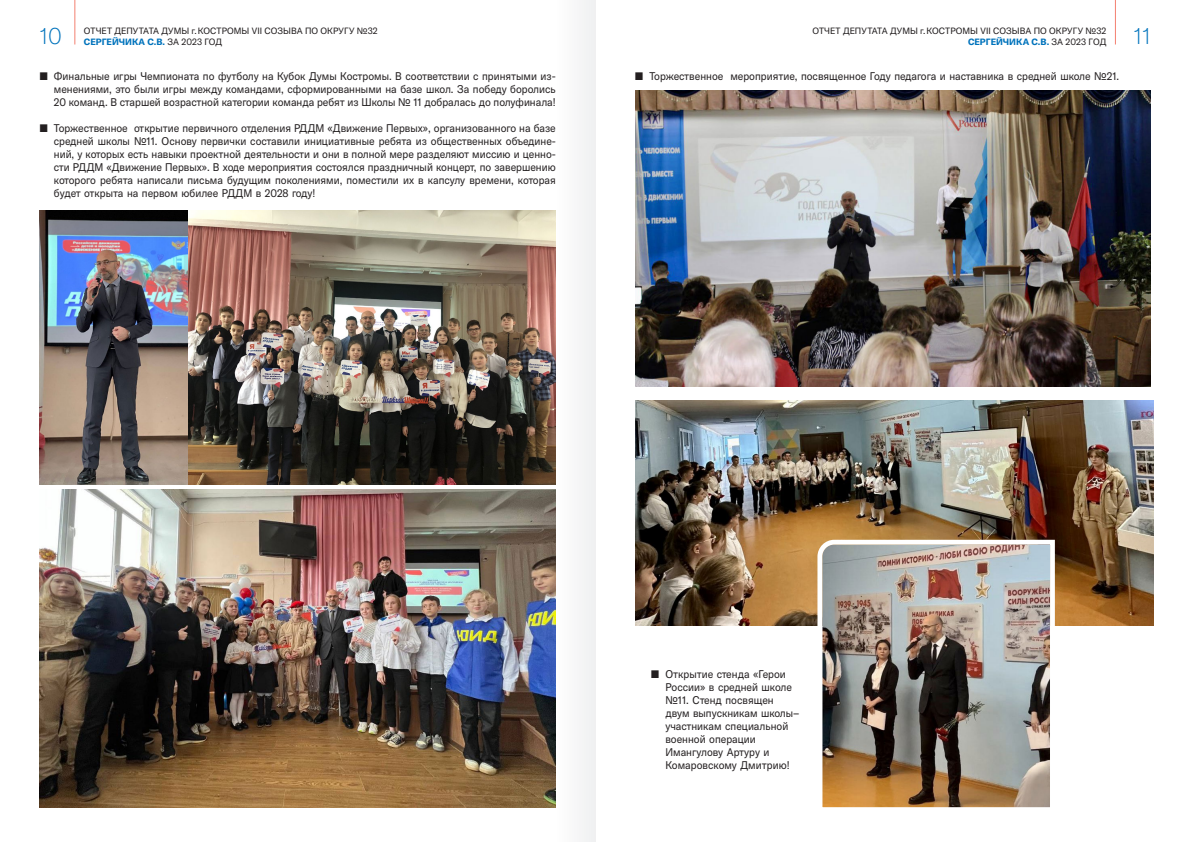
<style>
.page{position:relative;width:1191px;height:842px;background:#fff}
.page>*{position:absolute;margin:0;border:0;box-sizing:border-box;transform-origin:0 0}
.t1{font:100 23px "GT America LCG";color:#0073bc;scale:.95 1}
.t2{font:11px/13px "GT America LCG";color:#231f20;text-align:justify;scale:.95 1}
.t3{font:9px/10.8px "GT America LCG";color:#231f20}
.t4{font:700 9px "GT America LCG";letter-spacing:.005em;color:#0073bc}
.s1{font-weight:700;color:#0073bc}
.s2{font-weight:400;color:#231f20}
.s3{font-family:"Dixieland Normal"}
</style>
<div class="page">
<hr style="left:74px;top:0;width:1px;height:45px;background:#f48070">
<hr style="left:1115px;top:0;width:1px;height:45px;background:#f48070">
<div style="left:547px;top:0;width:48px;height:842px;background:#f8f8f9"></div>
<img style="left:40px;top:211px;width:148px;height:273px">
<img style="left:40px;top:489px;width:516px;height:319px">
<img style="left:188px;top:211px;width:368px;height:273px">
<img style="left:635px;top:90px;width:515px;height:296px">
<img style="left:635px;top:401px;width:518px;height:225px">
<img style="left:815px;top:537px;width:242px;height:271px">
<p class="t3" style="left:84px;top:25px;width:295px">ОТЧЕТ ДЕПУТАТА ДУМЫ г. КОСТРОМЫ VII СОЗЫВА ПО ОКРУГУ №32<br><span class="s1">СЕРГЕЙЧИКА С.В.</span> ЗА 2023 ГОД</p>
<p class="t3" style="left:812px;top:25px;width:295px">ОТЧЕТ ДЕПУТАТА ДУМЫ г. КОСТРОМЫ VII СОЗЫВА ПО ОКРУГУ №32</p>
<h1 class="t1" style="left:40px;top:20px;width:25px">10</h1>
<p class="t4" style="left:968px;top:35px;width:140px">СЕРГЕЙЧИКА С.В. <span class="s2">ЗА 2023 ГОД</span></p>
<h1 class="t1" style="left:1134px;top:20px;width:19px">11</h1>
<p class="t2" style="left:54px;top:68px;width:530px;text-indent:-14px"><span class="s3">Q</span> Финальные игры Чемпионата по футболу на Кубок Думы Костромы. В соответствии с принятыми из&shy;менениями, это были игры между командами, сформированными на базе школ. За победу боролись 20 команд. В старшей возрастной категории команда ребят из Школы № 11 добралась до полуфинала!</p>
<p class="t2" style="left:54px;top:120px;width:530px;text-indent:-14px"><span class="s3">Q</span> Торжественное открытие первичного отделения РДДМ «Движение Первых», организованного на базе средней школы №11. Основу первички составили инициативные ребята из общественных объедине&shy;ний, у которых есть навыки проектной деятельности и они в полной мере разделяют миссию и ценно&shy;сти РДДМ «Движение Первых». В ходе мероприятия состоялся праздничный концерт, по завершению которого ребята написали письма будущим поколениями, поместили их в капсулу времени, которая будет открыта на первом юбилее РДДМ в 2028 году!</p>
<p class="t2" style="left:635px;top:68px;width:511px"><span class="s3">Q</span> Торжественное мероприятие, посвященное Году педагога и наставника в средней школе №21.</p>
<p class="t2" style="left:665px;top:667px;width:143px;text-align:left;text-indent:-14px"><span class="s3">Q</span> Открытие стенда «Герои<br>России» в средней школе №11. Стенд посвящен двум выпускникам школы– участникам специальной военной операции<br>Имангулову Артуру и<br>Комаровскому Дмитрию!</p>
</div>
